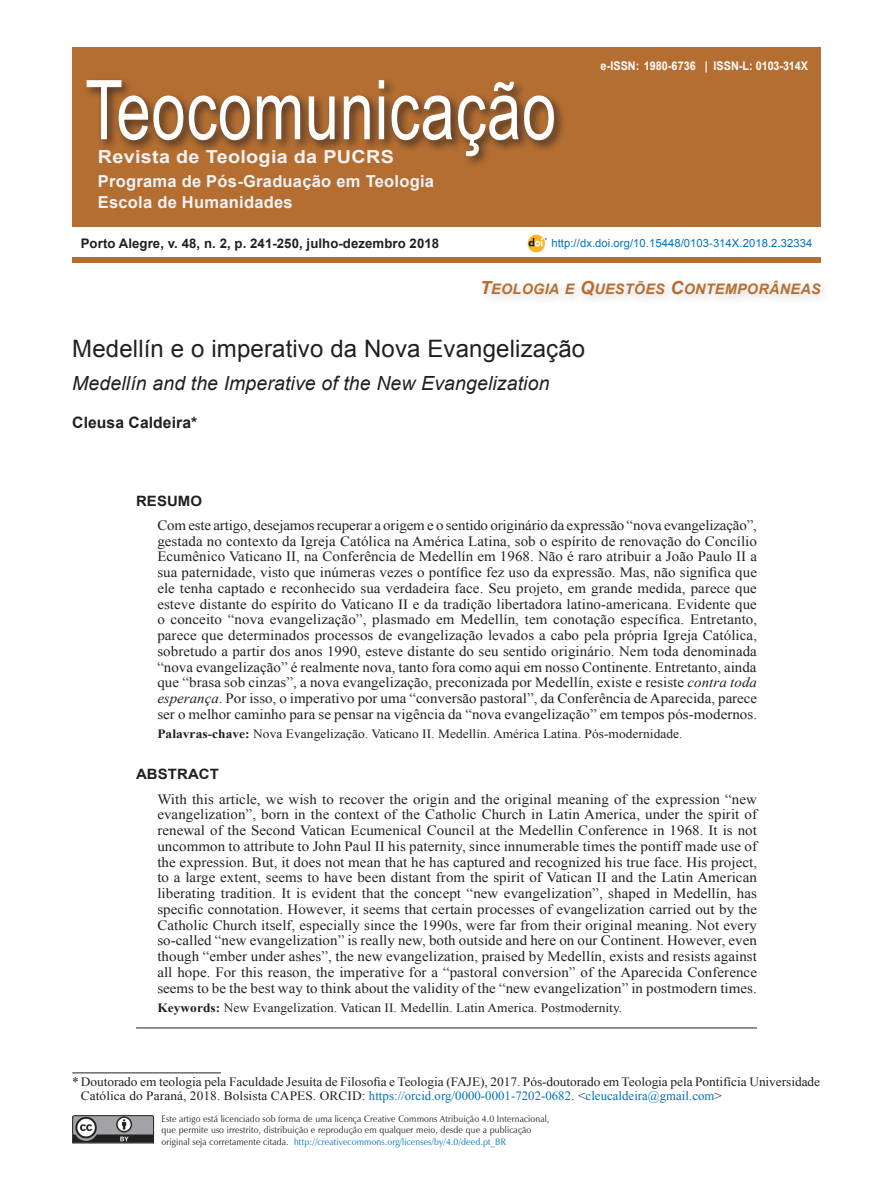
<style>
.page{position:relative;width:893px;height:1191px;background:#fff}
.page>*{position:absolute;margin:0;border:0;box-sizing:border-box;transform-origin:0 0}
.t1{font:82.5px "Arial Narrow";letter-spacing:.01em;color:#fff;scale:.91 1}
.t2{font:24px "Arial";letter-spacing:.005em;color:#231f20}
.t3{font:italic 19.5px "Arial";letter-spacing:.005em;color:#231f20}
.t4{font:700 18px "Arial";letter-spacing:.015em;color:#f2f3f4;scale:1.1 1}
.t5{font:700 16.5px/21px "Arial";letter-spacing:.015em;color:#f2f3f4}
.t6{font:700 15.6px "Arial";letter-spacing:.005em;color:#231f20}
.t7{font:14.4px "Arial Bold Italic MT SC800";letter-spacing:.02em;color:#b46e32}
.t8{font:14.25px/15.8px "Times New Roman";letter-spacing:.005em;color:#231f20;text-align:justify;scale:1.05 1}
.t9{font:700 14.25px "Arial";letter-spacing:.005em;color:#231f20;scale:1.05 1}
.t10{font:700 13.2px "Arial";letter-spacing:.005em;color:#231f20}
.t11{font:12.75px/14.2px "Times New Roman";letter-spacing:.005em;color:#231f20;scale:1.05 1}
.t12{font:700 12px "Arial";letter-spacing:.005em;color:#fff;scale:.9 1}
.t13{font:11.25px "Arial";letter-spacing:.005em;color:#0072bc}
.t14{font:9.45px/11.2px "Zapf Humanist 601 BT";letter-spacing:.015em;color:#231f20;scale:.93 1}
.s1{font-size:18px}
.s2{font-style:italic}
.s3{font-weight:700}
.s4{color:#0072bc}
</style>
<div class="page">
<svg style="left:72px;top:1115px;width:82px;height:28px"></svg>
<div style="left:476px;top:275px;width:356px;height:32px;background:#f9f9f9"></div>
<div style="left:72px;top:47px;width:749px;height:179px;background:#b46e32"></div>
<div style="left:83px;top:76px;width:483px;height:92px;background:#231f20;opacity:.75"></div>
<div style="left:72px;top:257px;width:749px;height:5px;background:#b46e32"></div>
<img style="left:528px;top:235px;width:18px;height:17px">
<hr style="left:136px;top:1027px;width:621px;height:1px;background:#231f20">
<hr style="left:72px;top:1072px;width:149px;height:1px;background:#231f20">
<h1 class="t1" style="left:85px;top:50px;width:519px">Teocomunicação</h1>
<p class="t4" style="left:98px;top:145px;width:271px">Revista de Teologia da PUCRS</p>
<p class="t5" style="left:98px;top:172px;width:338px">Programa de Pós-Graduação em Teologia<br>Escola de Humanidades</p>
<p class="t12" style="left:601px;top:58px;width:232px">e-ISSN: 1980-6736 | ISSN-L: 0103-314X</p>
<p class="t10" style="left:81px;top:235px;width:360px">Porto Alegre, v. 48, n. 2, p. 241-250, julho-dezembro 2018</p>
<p class="t13" style="left:551px;top:236px;width:262px">http://dx.doi.org/10.15448/0103-314X.2018.2.32334</p>
<p class="t7" style="left:480px;top:279px;width:342px"><span class="s1">T</span>EOLOGIA E <span class="s1">Q</span>UESTÕES <span class="s1">C</span>ONTEMPORÂNEAS</p>
<h2 class="t2" style="left:72px;top:333px;width:514px">Medellín e o imperativo da Nova Evangelização</h2>
<h3 class="t3" style="left:72px;top:371px;width:479px">Medellín and the Imperative of the New Evangelization</h3>
<p class="t6" style="left:72px;top:412px;width:127px">Cleusa Caldeira*</p>
<p class="t9" style="left:136px;top:491px;width:64px">RESUMO</p>
<p class="t8" style="left:157px;top:517px;width:573px">Com este artigo, desejamos recuperar a origem e o sentido originário da expressão “nova evangelização”, gestada no contexto da Igreja Católica na América Latina, sob o espírito de renovação do Concílio Ecumênico Vaticano II, na Conferência de Medellín em 1968. Não é raro atribuir a João Paulo II a sua paternidade, visto que inúmeras vezes o pontífice fez uso da expressão. Mas, não significa que ele tenha captado e reconhecido sua verdadeira face. Seu projeto, em grande medida, parece que esteve distante do espírito do Vaticano II e da tradição libertadora latino-americana. Evidente que o conceito “nova evangelização”, plasmado em Medellín, tem conotação específica. Entretanto, parece que determinados processos de evangelização levados a cabo pela própria Igreja Católica, sobretudo a partir dos anos 1990, esteve distante do seu sentido originário. Nem toda denominada “nova evangelização” é realmente nova, tanto fora como aqui em nosso Continente. Entretanto, ainda que “brasa sob cinzas”, a nova evangelização, preconizada por Medellín, existe e resiste <span class="s2">contra toda esperança</span>. Por isso, o imperativo por uma “conversão pastoral”, da Conferência de Aparecida, parece ser o melhor caminho para se pensar na vigência da “nova evangelização” em tempos pós-modernos.</p>
<p class="t11" style="left:157px;top:726px;width:502px"><span class="s3">Palavras-chave:</span> Nova Evangelização. Vaticano II. Medellín. América Latina. Pós-modernidade.</p>
<p class="t9" style="left:136px;top:765px;width:80px">ABSTRACT</p>
<p class="t8" style="left:157px;top:791px;width:573px">With this article, we wish to recover the origin and the original meaning of the expression “new evangelization”, born in the context of the Catholic Church in Latin America, under the spirit of renewal of the Second Vatican Ecumenical Council at the Medellin Conference in 1968. It is not uncommon to attribute to John Paul II his paternity, since innumerable times the pontiff made use of the expression. But, it does not mean that he has captured and recognized his true face. His project, to a large extent, seems to have been distant from the spirit of Vatican II and the Latin American liberating tradition. It is evident that the concept “new evangelization”, shaped in Medellín, has specific connotation. However, it seems that certain processes of evangelization carried out by the Catholic Church itself, especially since the 1990s, were far from their original meaning. Not every so-called “new evangelization” is really new, both outside and here on our Continent. However, even though “ember under ashes”, the new evangelization, praised by Medellín, exists and resists against all hope. For this reason, the imperative for a “pastoral conversion” of the Aparecida Conference seems to be the best way to think about the validity of the “new evangelization” in postmodern times.</p>
<p class="t11" style="left:157px;top:1000px;width:444px"><span class="s3">Keywords:</span> New Evangelization. Vatican II. Medellín. Latin America. Postmodernity.</p>
<p class="t11" style="left:81px;top:1074px;width:706px;text-indent:-9px">*Doutorado em teologia pela Faculdade Jesuíta de Filosofia e Teologia (FAJE), 2017. Pós-doutorado em Teologia pela Pontifícia Universidade<br>Católica do Paraná, 2018. Bolsista CAPES. ORCID: <span class="s4">https://orcid.org/0000-0001-7202-0682</span>. &lt;<span class="s4">cleucaldeira@gmail.com</span>&gt;</p>
<p class="t14" style="left:162px;top:1113px;width:419px">Este artigo está licenciado sob forma de uma licença Creative Commons Atribuição 4.0 Internacional, que permite uso irrestrito, distribuição e reprodução em qualquer meio, desde que a publicação original seja corretamente citada. <span class="s4">http://creativecommons.org/licenses/by/4.0/deed.pt_BR</span></p>
</div>
